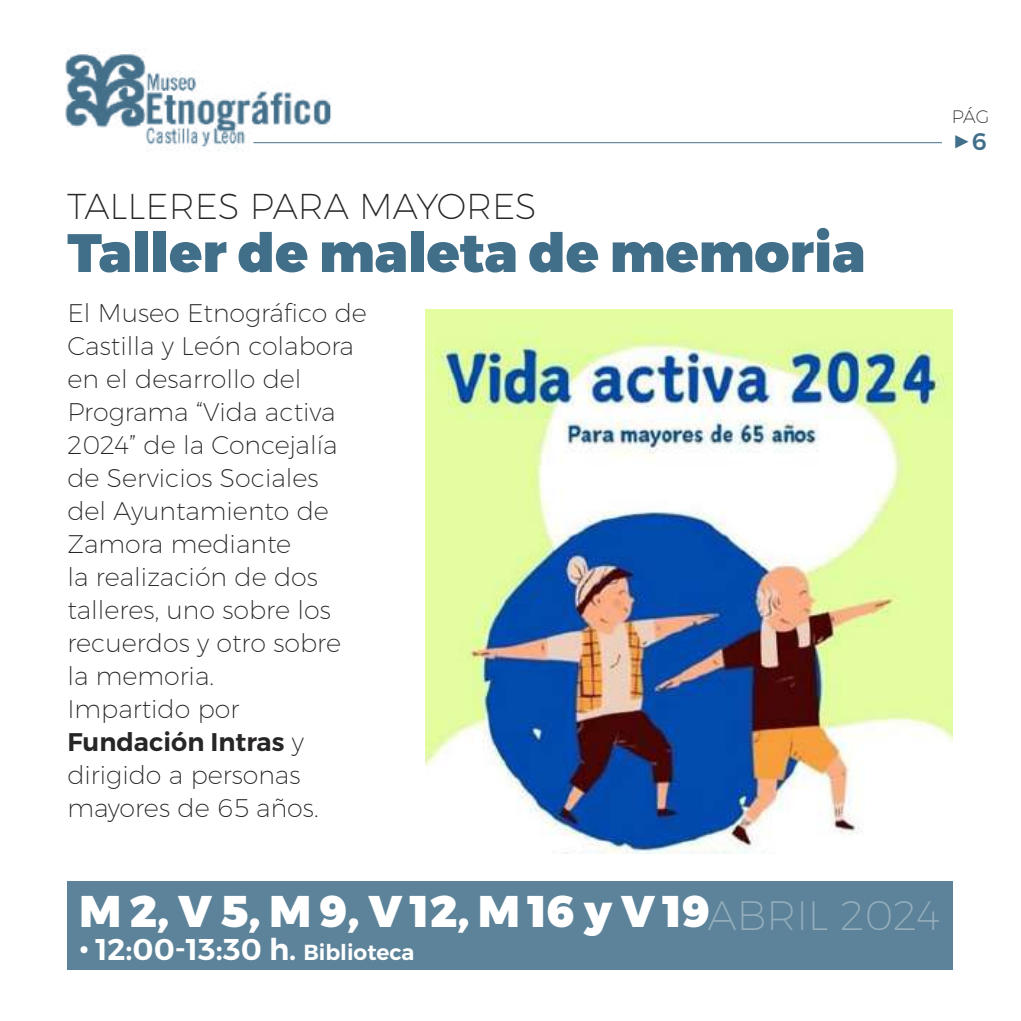
<style>
.page{position:relative;width:1021px;height:1021px;background:#fff}
.page>*{position:absolute;margin:0;border:0;box-sizing:border-box;transform-origin:0 0}
.t1{font:900 54px "Montserrat";color:#416f89}
.t2{font:900 44.4px "Montserrat";color:#fff}
.t3{font:200 36px "Montserrat";color:#272526}
.t4{font:800 31.2px "Montserrat";color:#416f89}
.t5{font:600 30px "Montserrat";color:#fff}
.t6{font:200 25.5px/33px "Montserrat";color:#272526}
.t7{font:200 18px "Montserrat";color:#272526}
.s1{font-weight:600}
.s2{font-weight:500;font-size:24px}
.s3{font-weight:200;font-size:41.1px;color:#93adbb}
.s4{font-size:21.6px}
</style>
<div class="page">
<img style="left:65px;top:50px;width:270px;height:101px">
<div style="left:67px;top:881px;width:885px;height:88px;background:#5c8399"></div>
<img style="left:426px;top:309px;width:526px;height:544px">
<hr style="left:253px;top:142px;width:688px;height:1px;background:#416f89">
<h3 class="t3" style="left:67px;top:192px;width:471px">TALLERES PARA MAYORES</h3>
<h1 class="t1" style="left:67px;top:232px;width:799px">Taller de maleta de memoria</h1>
<p class="t6" style="left:67px;top:298px;width:301px">El Museo Etnográfico de<br>Castilla y León colabora en el desarrollo del<br>Programa “Vida activa<br>2024” de la Concejalía de Servicios Sociales<br>del Ayuntamiento de<br>Zamora mediante<br>la realización de dos talleres, uno sobre los recuerdos y otro sobre la memoria.<br>Impartido por<br><span class="s1">Fundación Intras</span> y dirigido a personas mayores de 65 años.</p>
<p class="t7" style="left:951px;top:110px;width:39px">PÁG</p>
<p class="t4" style="left:951px;top:121px;width:37px">▶<span class="s2">6</span></p>
<h2 class="t2" style="left:79px;top:894px;width:862px">M 2, V 5, M 9, V 12, M 16 y V 19<span class="s3">ABRIL 2024</span></h2>
<p class="t5" style="left:79px;top:938px;width:336px">• 12:00-13:30 h. <span class="s4">Biblioteca</span></p>
</div>
